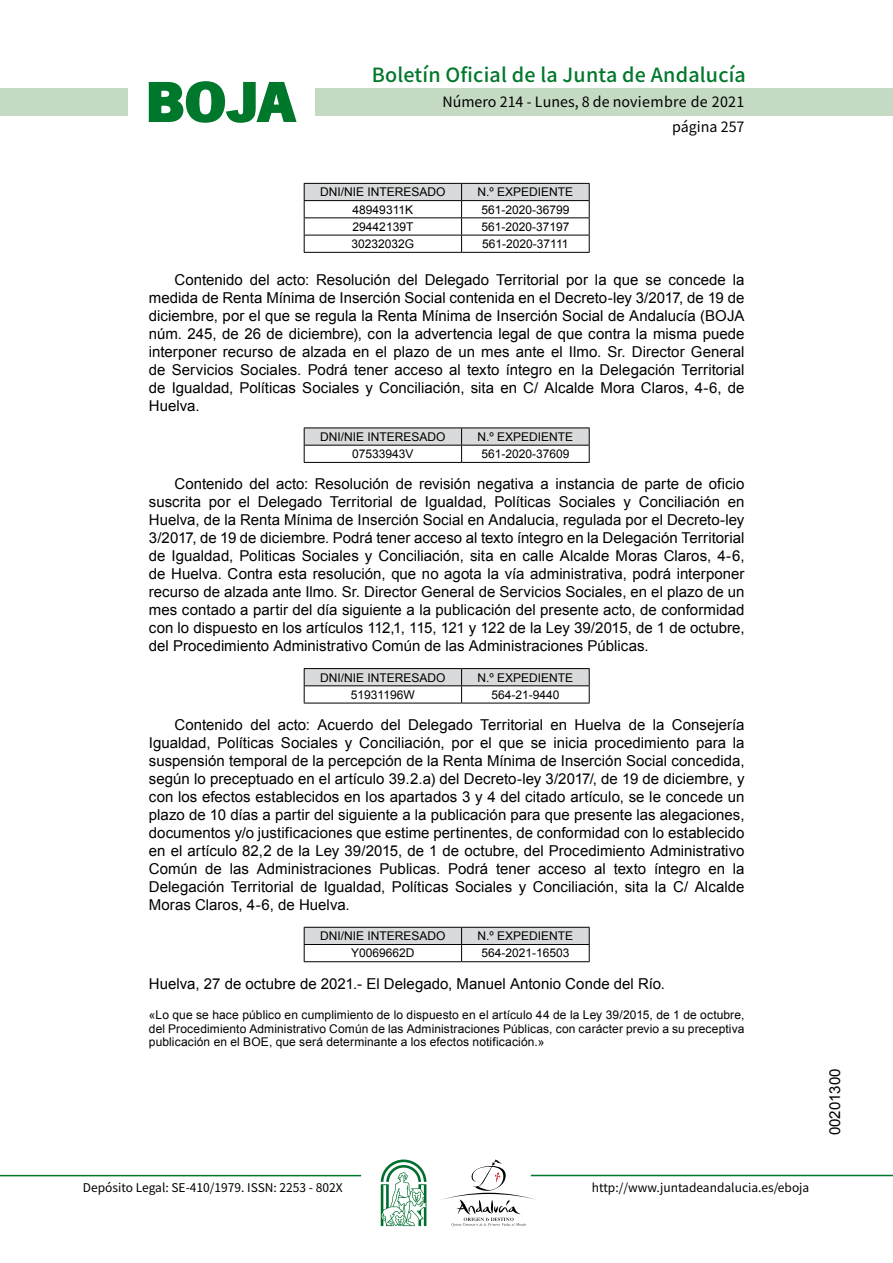
<style>
.page{position:relative;width:893px;height:1263px;background:#fff}
.page>*{position:absolute;margin:0;border:0;box-sizing:border-box;transform-origin:0 0}
.t1{font:700 57.75px "News Got T";color:#00782c;scale:1.14 1}
.t2{font:500 19.5px "Noto Sans HK";letter-spacing:.01em;color:#00782c}
.t3{font:15px/18px "Arial";color:#000;text-align:justify}
.t4{font:14.25px/24.5px "Noto Sans HK";color:#000;text-align:right}
.t5{font:12px/13.5px "Arial";color:#000;text-align:justify}
.t6{font:12px "Noto Sans HK";color:#000}
</style>
<div class="page">
<div style="left:315px;top:88px;width:577px;height:28px;background:#c5dac3"></div>
<div style="left:0;top:88px;width:128px;height:28px;background:#c5dac3"></div>
<hr style="left:0;top:1175px;width:361px;height:1px;background:#00782c">
<hr style="left:531px;top:1175px;width:361px;height:1px;background:#00782c">
<svg style="left:148px;top:81px;width:149px;height:42px"></svg>
<svg style="left:442px;top:1159px;width:100px;height:67px"></svg>
<svg style="left:381px;top:1160px;width:45px;height:66px"></svg>
<svg style="left:304px;top:183px;width:286px;height:69px"></svg>
<hr style="left:304px;top:252px;width:157px;height:1px;background:#000">
<hr style="left:461px;top:252px;width:128px;height:1px;background:#000">
<svg style="left:304px;top:428px;width:286px;height:34px"></svg>
<hr style="left:304px;top:462px;width:157px;height:1px;background:#000">
<hr style="left:461px;top:462px;width:128px;height:1px;background:#000">
<hr style="left:304px;top:668px;width:157px;height:1px;background:#000">
<hr style="left:461px;top:668px;width:128px;height:1px;background:#000">
<svg style="left:304px;top:669px;width:286px;height:34px"></svg>
<hr style="left:304px;top:703px;width:157px;height:1px;background:#000">
<hr style="left:461px;top:703px;width:128px;height:1px;background:#000">
<svg style="left:304px;top:927px;width:286px;height:34px"></svg>
<hr style="left:304px;top:961px;width:157px;height:1px;background:#000">
<hr style="left:461px;top:961px;width:128px;height:1px;background:#000">
<h1 class="t1" style="left:145px;top:68px;width:133px">BOJA</h1>
<h2 class="t2" style="left:372px;top:64px;width:375px">Boletín Oficial de la Junta de Andalucía</h2>
<p class="t4" style="left:442px;top:90px;width:303px">Número 214 - Lunes, 8 de noviembre de 2021 página 257</p>
<p class="t5" style="left:320px;top:186px;width:127px">DNI/NIE INTERESADO</p>
<p class="t5" style="left:477px;top:186px;width:97px">N.º EXPEDIENTE</p>
<p class="t5" style="left:352px;top:203px;width:62px">48949311K</p>
<p class="t5" style="left:481px;top:203px;width:90px">561-2020-36799</p>
<p class="t5" style="left:352px;top:220px;width:62px">29442139T</p>
<p class="t5" style="left:481px;top:220px;width:90px">561-2020-37197</p>
<p class="t5" style="left:351px;top:237px;width:64px">30232032G</p>
<p class="t5" style="left:482px;top:237px;width:88px">561-2020-37111</p>
<p class="t3" style="left:149px;top:270px;width:597px;text-indent:26px">Contenido del acto: Resolución del Delegado Territorial por la que se concede la medida de Renta Mínima de Inserción Social contenida en el Decreto-ley 3/2017, de 19 de diciembre, por el que se regula la Renta Mínima de Inserción Social de Andalucía (BOJA núm. 245, de 26 de diciembre), con la advertencia legal de que contra la misma puede interponer recurso de alzada en el plazo de un mes ante el Ilmo. Sr. Director General de Servicios Sociales. Podrá tener acceso al texto íntegro en la Delegación Territorial de Igualdad, Políticas Sociales y Conciliación, sita en C/ Alcalde Mora Claros, 4-6, de Huelva.</p>
<p class="t5" style="left:320px;top:430px;width:127px">DNI/NIE INTERESADO</p>
<p class="t5" style="left:477px;top:430px;width:97px">N.º EXPEDIENTE</p>
<p class="t5" style="left:352px;top:447px;width:63px">07533943V</p>
<p class="t5" style="left:481px;top:447px;width:90px">561-2020-37609</p>
<p class="t3" style="left:149px;top:475px;width:597px;text-indent:26px">Contenido del acto: Resolución de revisión negativa a instancia de parte de oficio suscrita por el Delegado Territorial de Igualdad, Políticas Sociales y Conciliación en Huelva, de la Renta Mínima de Inserción Social en Andalucia, regulada por el Decreto-ley 3/2017, de 19 de diciembre. Podrá tener acceso al texto íntegro en la Delegación Territorial de Igualdad, Politicas Sociales y Conciliación, sita en calle Alcalde Moras Claros, 4-6, de Huelva. Contra esta resolución, que no agota la vía administrativa, podrá interponer recurso de alzada ante Ilmo. Sr. Director General de Servicios Sociales, en el plazo de un mes contado a partir del día siguiente a la publicación del presente acto, de conformidad con lo dispuesto en los artículos 112,1, 115, 121 y 122 de la Ley 39/2015, de 1 de octubre, del Procedimiento Administrativo Común de las Administraciones Públicas.</p>
<p class="t5" style="left:320px;top:671px;width:127px">DNI/NIE INTERESADO</p>
<p class="t5" style="left:477px;top:671px;width:97px">N.º EXPEDIENTE</p>
<p class="t5" style="left:351px;top:688px;width:65px">51931196W</p>
<p class="t5" style="left:491px;top:688px;width:70px">564-21-9440</p>
<p class="t3" style="left:149px;top:716px;width:597px;text-indent:26px">Contenido del acto: Acuerdo del Delegado Territorial en Huelva de la Consejería Igualdad, Políticas Sociales y Conciliación, por el que se inicia procedimiento para la suspensión temporal de la percepción de la Renta Mínima de Inserción Social concedida, según lo preceptuado en el artículo 39.2.a) del Decreto-ley 3/2017/, de 19 de diciembre, y con los efectos establecidos en los apartados 3 y 4 del citado artículo, se le concede un plazo de 10 días a partir del siguiente a la publicación para que presente las alegaciones, documentos y/o justificaciones que estime pertinentes, de conformidad con lo establecido en el artículo 82,2 de la Ley 39/2015, de 1 de octubre, del Procedimiento Administrativo Común de las Administraciones Publicas. Podrá tener acceso al texto íntegro en la Delegación Territorial de Igualdad, Políticas Sociales y Conciliación, sita la C/ Alcalde Moras Claros, 4-6, de Huelva.</p>
<p class="t5" style="left:320px;top:929px;width:127px">DNI/NIE INTERESADO</p>
<p class="t5" style="left:477px;top:929px;width:97px">N.º EXPEDIENTE</p>
<p class="t5" style="left:351px;top:947px;width:65px">Y0069662D</p>
<p class="t5" style="left:481px;top:947px;width:90px">564-2021-16503</p>
<p class="t3" style="left:149px;top:974px;width:517px">Huelva, 27 de octubre de 2021.- El Delegado, Manuel Antonio Conde del Río.</p>
<p class="t5" style="left:149px;top:1008px;width:597px">«Lo que se hace público en cumplimiento de lo dispuesto en el artículo 44 de la Ley 39/2015, de 1 de octubre, del Procedimiento Administrativo Común de las Administraciones Públicas, con carácter previo a su preceptiva publicación en el BOE, que será determinante a los efectos notificación.»</p>
<p class="t6" style="left:83px;top:1181px;width:261px">Depósito Legal: SE-410/1979. ISSN: 2253 - 802X</p>
<p class="t6" style="left:592px;top:1181px;width:219px">http://www.juntadeandalucia.es/eboja</p>
<p class="t3" style="left:826px;top:1135px;width:68px;rotate:-90deg">00201300</p>
</div>
